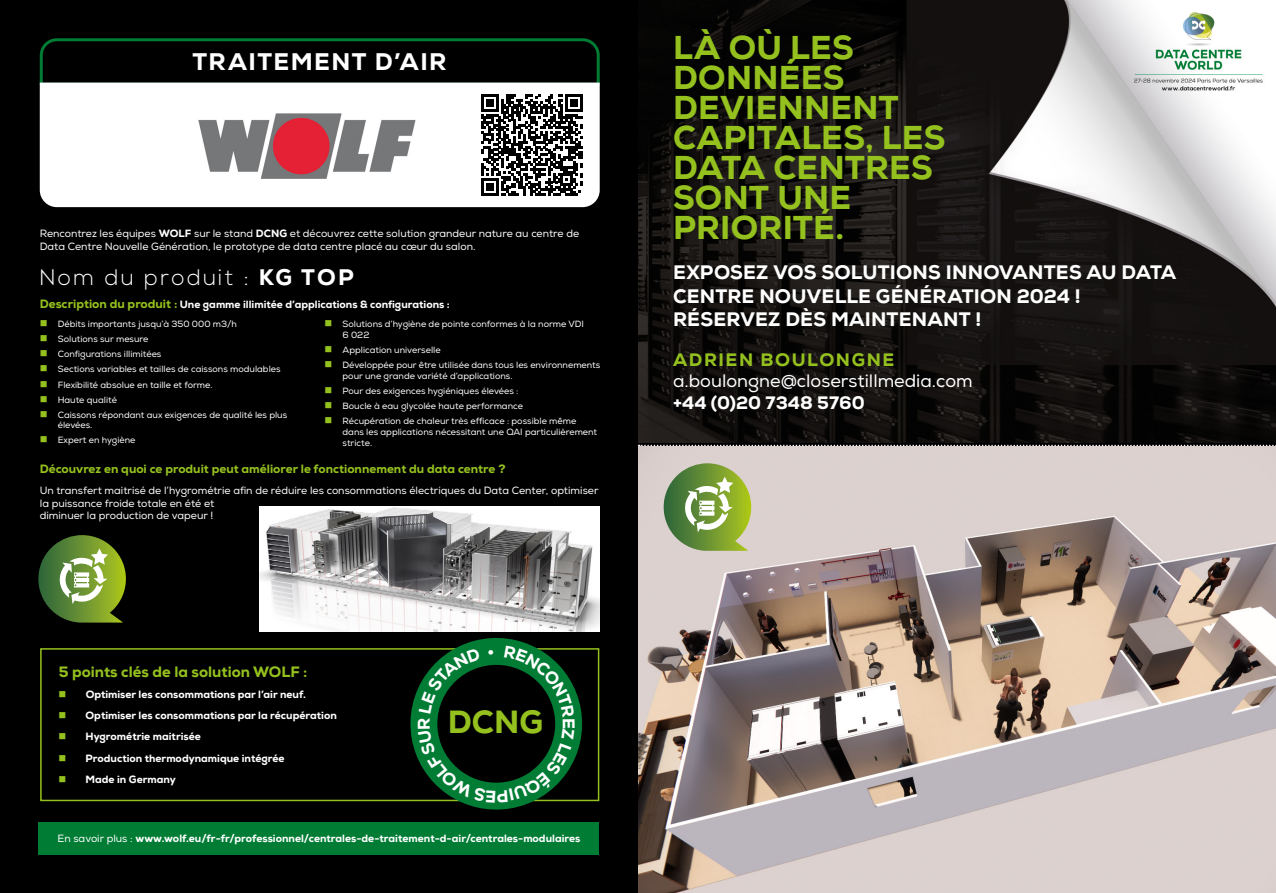
<style>
.page{position:relative;width:1276px;height:893px;background:#fff}
.page>*{position:absolute;margin:0;border:0;box-sizing:border-box;transform-origin:0 0}
.t1{font:800 33px/30px "Nexa";letter-spacing:.005em;color:#95c11f}
.t2{font:800 32.1px "Nexa";color:#95c11f}
.t3{font:800 24px "Nexa";letter-spacing:.06em;color:#fff}
.t4{font:300 22.5px "Nexa";letter-spacing:.1em;color:#fff}
.t5{font:800 19.5px/23.4px "Nexa";letter-spacing:.01em;color:#fff}
.t6{font:18px "Nexa";color:#fff}
.t7{font:800 18px "Nexa";color:#fff}
.t8{font:800 18px "Nexa";letter-spacing:.085em;color:#95c11f}
.t9{font:800 15px "Nexa";color:#95c11f}
.t10{font:800 12px "Nexa";color:#95c11f}
.t11{font:10.5px/12.6px "Nexa";color:#fff}
.t12{font:800 10.5px/21.1px "Nexa";color:#fff}
.t13{font:9px/15px "Nexa";color:#fff}
.s1{font-weight:800}
.s2{font-size:12px;color:#95c11f}
.s3{font-weight:400}
</style>
<div class="page">
<div style="left:0;top:0;width:638px;height:893px;background:#000"></div>
<svg style="left:39px;top:38px;width:561px;height:49px"></svg>
<div style="left:40px;top:83px;width:560px;height:124px;background:#fff"></div>
<div style="left:39px;top:822px;width:560px;height:33px;background:#007c34"></div>
<div style="left:475px;top:88px;width:114px;height:114px;background:#fff"></div>
<svg style="left:481px;top:94px;width:102px;height:102px"></svg>
<div style="left:40px;top:648px;width:559px;height:153px;border:2px solid #95c11f"></div>
<svg style="left:376px;top:604px;width:224px;height:206px"></svg>
<svg style="left:38px;top:535px;width:88px;height:88px"></svg>
<img style="left:188px;top:103px;width:238px;height:86px">
<img style="left:259px;top:506px;width:340px;height:125px">
<img style="left:638px;top:0;width:638px;height:443px">
<svg style="left:640px;top:445px;width:636px;height:1px"></svg>
<img style="left:638px;top:446px;width:638px;height:447px">
<svg style="left:658px;top:463px;width:94px;height:88px;background:#99af70"></svg>
<svg style="left:418px;top:646px;width:157px;height:156px"></svg>
<h3 class="t3" style="left:193px;top:47px;width:256px">TRAITEMENT D’AIR</h3>
<p class="t11" style="left:40px;top:227px;width:541px">Rencontrez les équipes <span class="s1">WOLF</span> sur le stand <span class="s1">DCNG</span> et découvrez cette solution grandeur nature au centre de<br>Data Centre Nouvelle Génération, le prototype de data centre placé au cœur du salon.</p>
<h3 class="t4" style="left:40px;top:264px;width:315px">Nom du produit : <span class="s1">KG TOP</span></h3>
<p class="t12" style="left:40px;top:294px;width:411px"><span class="s2">Description du produit :</span> Une gamme illimitée d’applications &amp; configurations :</p>
<p class="t13" style="left:58px;top:317px;width:231px">Débits importants jusqu’à 350 000 m3/h<br>Solutions sur mesure<br>Configurations illimitées<br>Sections variables et tailles de caissons modulables Flexibilité absolue en taille et forme.<br>Haute qualité<br>Caissons répondant aux exigences de qualité les plus</p>
<p class="t13" style="left:58px;top:418px;width:79px">élevées.<br>Expert en hygiène</p>
<p class="t13" style="left:342px;top:319px;width:243px;line-height:10.8px">Solutions d’hygiène de pointe conformes à la norme VDI<br>6 022</p>
<p class="t13" style="left:342px;top:343px;width:259px">Application universelle<br>Développée pour être utilisée dans tous les environnements</p>
<p class="t13" style="left:342px;top:369px;width:235px">pour une grande variété d’applications.<br>Pour des exigences hygiéniques élevées :<br>Boucle à eau glycolée haute performance Récupération de chaleur très efficace : possible même</p>
<p class="t13" style="left:342px;top:427px;width:256px;line-height:10.8px">dans les applications nécessitant une QAI particulièrement stricte.</p>
<h3 class="t10" style="left:40px;top:461px;width:467px">Découvrez en quoi ce produit peut améliorer le fonctionnement du data centre ?</h3>
<p class="t11" style="left:40px;top:484px;width:560px">Un transfert maitrisé de l’hygrométrie afin de réduire les consommations électriques du Data Center, optimiser la puissance froide totale en été et<br>diminuer la production de vapeur !</p>
<h3 class="t9" style="left:59px;top:662px;width:250px">5 points clés de la solution WOLF :</h3>
<p class="t12" style="left:86px;top:684px;width:253px">Optimiser les consommations par l’air neuf.<br>Optimiser les consommations par la récupération Hygrométrie maitrisée<br>Production thermodynamique intégrée<br>Made in Germany</p>
<h2 class="t2" style="left:448px;top:702px;width:97px">DCNG</h2>
<p class="t12" style="left:58px;top:828px;width:524px"><span class="s3">En savoir plus :</span> www.wolf.eu/fr-fr/professionnel/centrales-de-traitement-d-air/centrales-modulaires</p>
<h1 class="t1" style="left:673px;top:32px;width:274px">LÀ OÙ LES<br>DONNÉES<br>DEVIENNENT<br>CAPITALES, LES<br>DATA CENTRES<br>SONT UNE<br>PRIORITÉ.</h1>
<h3 class="t5" style="left:673px;top:261px;width:505px">EXPOSEZ VOS SOLUTIONS INNOVANTES AU DATA<br>CENTRE NOUVELLE GÉNÉRATION 2024 !<br>RÉSERVEZ DÈS MAINTENANT !</h3>
<h3 class="t8" style="left:673px;top:348px;width:223px">ADRIEN BOULONGNE</h3>
<h3 class="t6" style="left:673px;top:370px;width:301px">a.boulongne@closerstillmedia.com</h3>
<h3 class="t7" style="left:673px;top:391px;width:193px">+44 (0)20 7348 5760</h3>
</div>
